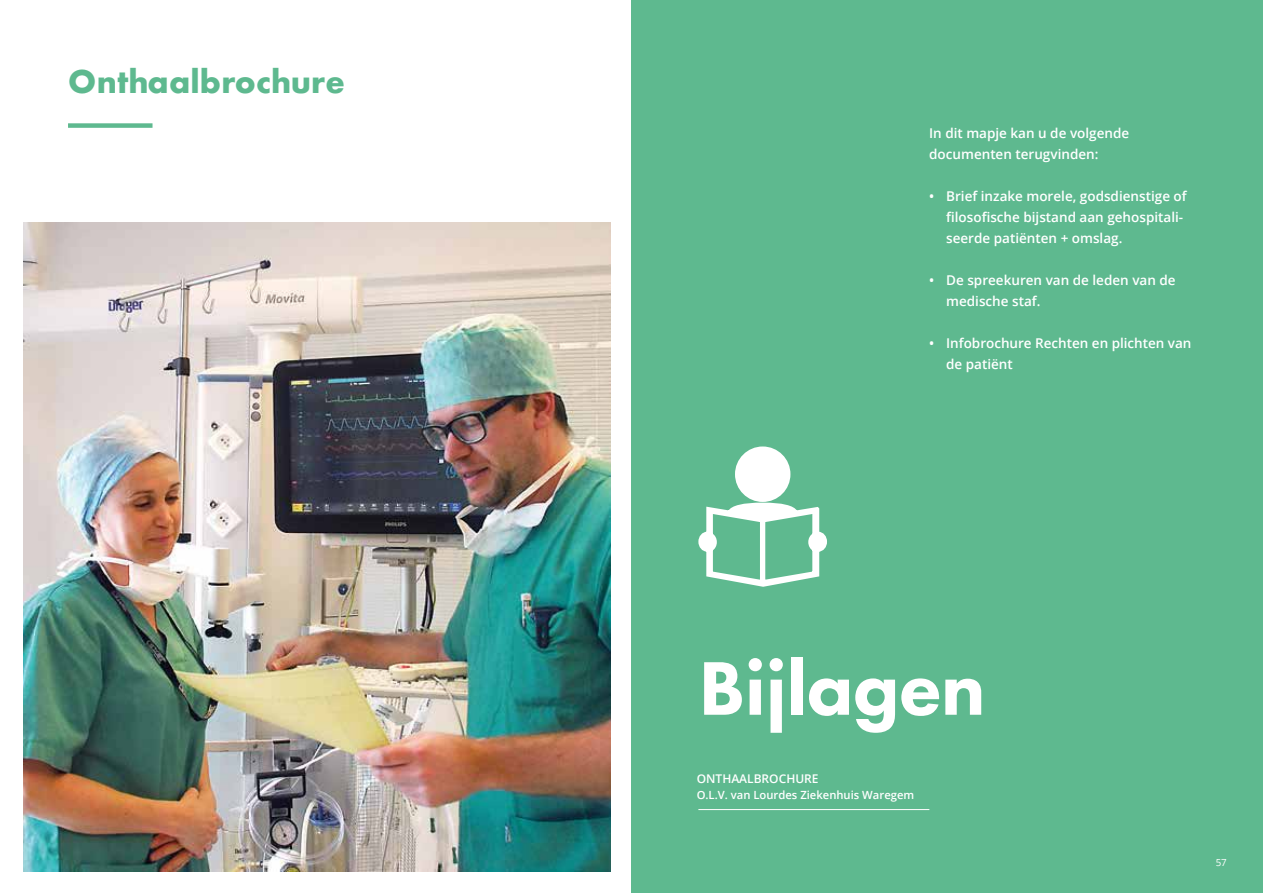
<style>
.page{position:relative;width:1263px;height:893px;background:#fff}
.page>*{position:absolute;margin:0;border:0;box-sizing:border-box;transform-origin:0 0}
.t1{font:800 78.75px "Futura PT";letter-spacing:-.01em;color:#fff}
.t2{font:700 34.5px "Futura PT";letter-spacing:.005em;color:#5eb98f}
.t3{font:600 13.5px/21px "Open Sans";color:#fff}
.t4{font:600 12px "Open Sans";color:#fff}
.t5{font:600 11.25px "Open Sans";color:#fff}
.t6{font:9.75px "Open Sans";color:#fff}
</style>
<div class="page">
<div style="left:631px;top:0;width:632px;height:893px;background:#5eb98f"></div>
<hr style="left:698px;top:809px;width:231px;height:1px;background:#fff">
<svg style="left:698px;top:446px;width:129px;height:141px"></svg>
<div style="left:68px;top:123px;width:85px;height:5px;background:#5eb98f"></div>
<img style="left:23px;top:223px;width:587px;height:649px">
<h2 class="t2" style="left:68px;top:59px;width:278px">Onthaalbrochure</h2>
<p class="t3" style="left:929px;top:122px;width:202px">In dit mapje kan u de volgende documenten terugvinden:</p>
<p class="t3" style="left:946px;top:185px;width:242px;text-indent:-17px">• Brief inzake morele, godsdienstige of filosofische bijstand aan gehospitali&shy;seerde patiënten + omslag.</p>
<p class="t3" style="left:946px;top:269px;width:231px;text-indent:-17px">• De spreekuren van de leden van de medische staf.</p>
<p class="t3" style="left:946px;top:332px;width:247px;text-indent:-17px">• Infobrochure Rechten en plichten van de patiënt</p>
<h1 class="t1" style="left:698px;top:639px;width:289px">Bijlagen</h1>
<p class="t4" style="left:697px;top:770px;width:123px">ONTHAALBROCHURE</p>
<p class="t5" style="left:697px;top:787px;width:219px">O.L.V. van Lourdes Ziekenhuis Waregem</p>
<p class="t6" style="left:1216px;top:856px;width:13px">57</p>
</div>
